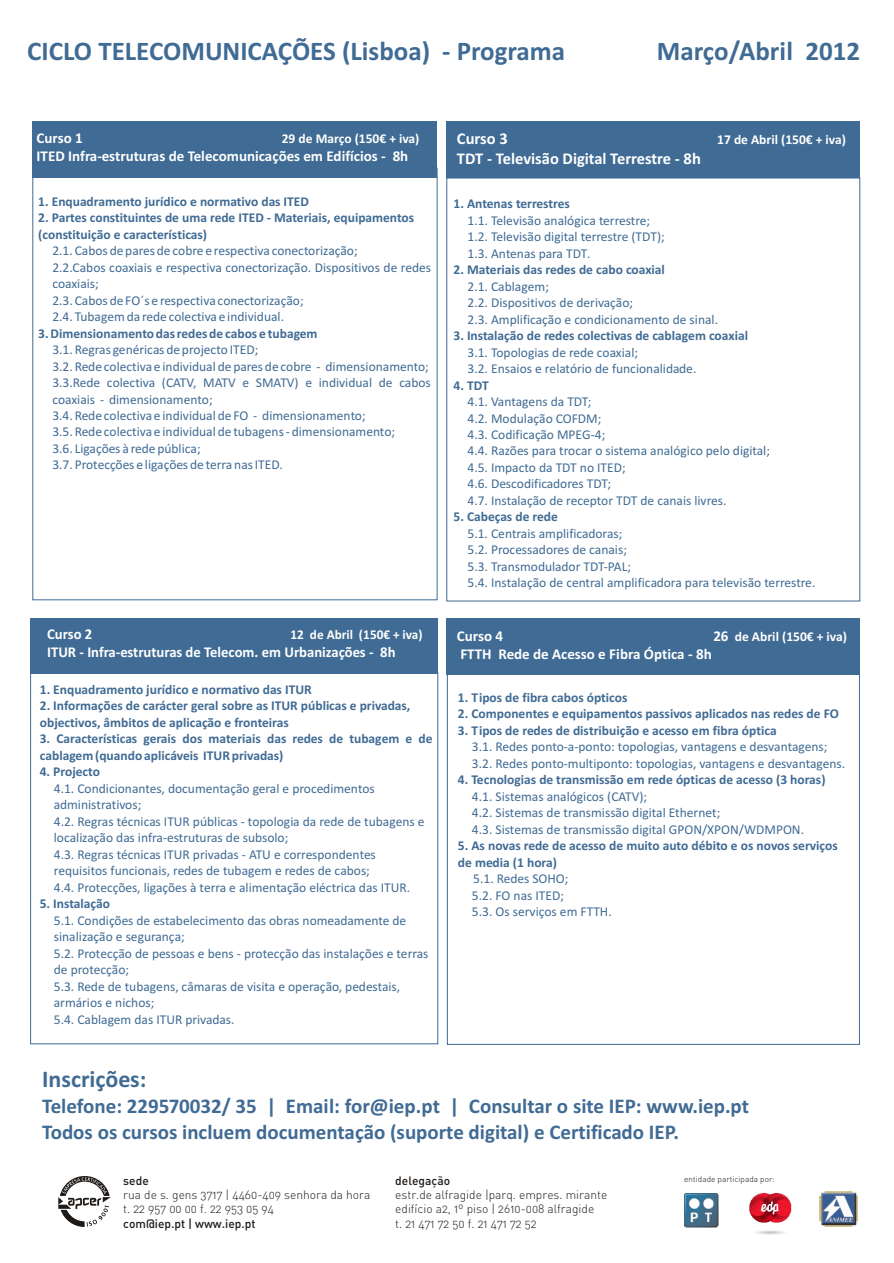
<style>
.page{position:relative;width:894px;height:1263px;background:#fff}
.page>*{position:absolute;margin:0;border:0;box-sizing:border-box;transform-origin:0 0}
.t1{font:700 27px "Calibri";color:#406b94}
.t2{font:700 24px "Calibri";color:#406b94}
.t3{font:700 21px/25.7px "Calibri";color:#406b94}
.t4{font:700 16.5px "Calibri";color:#fff}
.t5{font:700 15px "Calibri";color:#fff}
.t6{font:13.5px/16.5px "Calibri";color:#406b94}
.t7{font:700 13.5px/16.5px "Calibri";color:#406b94}
.t8{font:700 13.5px "Calibri";color:#fff}
.t9{font:12px/14.5px "DIN Light Alternate";color:#1f1a17}
.t10{font:12px "DIN Medium Alternate";color:#1f1a17}
.t11{font:8.25px "DIN Light Alternate";color:#1f1a17}
.s1{font-size:15px}
</style>
<div class="page">
<div style="left:33px;top:122px;width:404px;height:56px;background:#406b94"></div>
<div style="left:30px;top:673px;width:408px;height:371px;background:#fff;border:1px solid #406b94"></div>
<div style="left:31px;top:618px;width:407px;height:55px;background:#406b94"></div>
<div style="left:447px;top:122px;width:413px;height:56px;background:#406b94"></div>
<div style="left:447px;top:618px;width:413px;height:56px;background:#406b94"></div>
<div style="left:447px;top:669px;width:413px;height:376px;border:1px solid #406b94"></div>
<svg style="left:58px;top:1176px;width:53px;height:51px"></svg>
<img style="left:749px;top:1193px;width:43px;height:42px">
<img style="left:685px;top:1194px;width:34px;height:33px">
<img style="left:820px;top:1192px;width:38px;height:35px">
<h1 class="t1" style="left:27px;top:39px;width:540px">CICLO TELECOMUNICAÇÕES (Lisboa) - Programa</h1>
<h1 class="t1" style="left:657px;top:39px;width:205px">Março/Abril 2012</h1>
<p class="t5" style="left:37px;top:132px;width:48px">Curso 1</p>
<p class="t8" style="left:282px;top:133px;width:139px">29 de Março (150€ + iva)</p>
<p class="t5" style="left:37px;top:150px;width:373px">ITED Infra-estruturas de Telecomunicações em Edifícios - 8h</p>
<p class="t7" style="left:38px;top:194px;width:272px">1. Enquadramento jurídico e normativo das ITED</p>
<p class="t7" style="left:38px;top:211px;width:377px">2. Partes constituintes de uma rede ITED - Materiais, equipamentos (constituição e características)</p>
<p class="t6" style="left:52px;top:244px;width:380px">2.1. Cabos de pares de cobre e respectiva conectorização;<br>2.2.Cabos coaxiais e respectiva conectorização. Dispositivos de redes coaxiais;<br>2.3. Cabos de FO´s e respectiva conectorização;<br>2.4. Tubagem da rede colectiva e individual.</p>
<p class="t7" style="left:38px;top:326px;width:281px">3. Dimensionamento das redes de cabos e tubagem</p>
<p class="t6" style="left:52px;top:342px;width:380px">3.1. Regras genéricas de projecto ITED;<br>3.2. Rede colectiva e individual de pares de cobre - dimensionamento; 3.3.Rede colectiva (CATV, MATV e SMATV) e individual de cabos coaxiais - dimensionamento;<br>3.4. Rede colectiva e individual de FO - dimensionamento;<br>3.5. Rede colectiva e individual de tubagens - dimensionamento;<br>3.6. Ligações à rede pública;<br>3.7. Protecções e ligações de terra nas ITED.</p>
<p class="t5" style="left:47px;top:628px;width:47px">Curso 2</p>
<p class="t8" style="left:291px;top:629px;width:134px">12 de Abril (150€ + iva)</p>
<p class="t5" style="left:47px;top:646px;width:350px">ITUR - Infra-estruturas de Telecom. em Urbanizações - 8h</p>
<p class="t7" style="left:40px;top:682px;width:273px">1. Enquadramento jurídico e normativo das ITUR</p>
<p class="t7" style="left:40px;top:699px;width:372px">2. Informações de carácter geral sobre as ITUR públicas e privadas, objectivos, âmbitos de aplicação e fronteiras</p>
<p class="t7" style="left:40px;top:732px;width:394px">3. Características gerais dos materiais das redes de tubagem e de cablagem (quando aplicáveis ITUR privadas)</p>
<p class="t7" style="left:40px;top:765px;width:62px">4. Projecto</p>
<p class="t6" style="left:54px;top:781px;width:372px">4.1. Condicionantes, documentação geral e procedimentos administrativos;<br>4.2. Regras técnicas ITUR públicas - topologia da rede de tubagens e localização das infra-estruturas de subsolo;<br>4.3. Regras técnicas ITUR privadas - ATU e correspondentes requisitos funcionais, redes de tubagem e redes de cabos;<br>4.4. Protecções, ligações à terra e alimentação eléctrica das ITUR.</p>
<p class="t7" style="left:40px;top:897px;width:72px">5. Instalação</p>
<p class="t6" style="left:54px;top:913px;width:376px">5.1. Condições de estabelecimento das obras nomeadamente de sinalização e segurança;<br>5.2. Protecção de pessoas e bens - protecção das instalações e terras de protecção;<br>5.3. Rede de tubagens, câmaras de visita e operação, pedestais, armários e nichos;<br>5.4. Cablagem das ITUR privadas.</p>
<p class="t4" style="left:457px;top:132px;width:52px">Curso 3</p>
<p class="t8" style="left:717px;top:134px;width:130px">17 de Abril (150€ + iva)</p>
<p class="t4" style="left:457px;top:152px;width:245px">TDT - Televisão Digital Terrestre - 8h</p>
<p class="t7" style="left:454px;top:197px;width:118px">1. Antenas terrestres</p>
<p class="t6" style="left:468px;top:213px;width:199px">1.1. Televisão analógica terrestre;<br>1.2. Televisão digital terrestre (TDT);<br>1.3. Antenas para TDT.</p>
<p class="t7" style="left:454px;top:263px;width:213px">2. Materiais das redes de cabo coaxial</p>
<p class="t6" style="left:468px;top:279px;width:252px">2.1. Cablagem;<br>2.2. Dispositivos de derivação;<br>2.3. Amplificação e condicionamento de sinal.</p>
<p class="t7" style="left:454px;top:329px;width:296px">3. Instalação de redes colectivas de cablagem coaxial</p>
<p class="t6" style="left:468px;top:345px;width:230px">3.1. Topologias de rede coaxial;<br>3.2. Ensaios e relatório de funcionalidade.</p>
<p class="t7" style="left:454px;top:378px;width:37px">4. TDT</p>
<p class="t6" style="left:468px;top:394px;width:304px">4.1. Vantagens da TDT;<br>4.2. Modulação COFDM;<br>4.3. Codificação MPEG-4;<br>4.4. Razões para trocar o sistema analógico pelo digital; 4.5. Impacto da TDT no ITED;<br>4.6. Descodificadores TDT;<br>4.7. Instalação de receptor TDT de canais livres.</p>
<p class="t7" style="left:454px;top:510px;width:106px">5. Cabeças de rede</p>
<p class="t6" style="left:468px;top:526px;width:349px">5.1. Centrais amplificadoras;<br>5.2. Processadores de canais;<br>5.3. Transmodulador TDT-PAL;<br>5.4. Instalação de central amplificadora para televisão terrestre.</p>
<p class="t5" style="left:457px;top:629px;width:48px">Curso 4</p>
<p class="t8" style="left:713px;top:630px;width:135px"><span class="s1">26</span> de Abril (150€ + iva)</p>
<p class="t5" style="left:460px;top:648px;width:253px">FTTH Rede de Acesso e Fibra Óptica - 8h</p>
<p class="t7" style="left:458px;top:690px;width:171px">1. Tipos de fibra cabos ópticos</p>
<p class="t7" style="left:458px;top:707px;width:383px">2. Componentes e equipamentos passivos aplicados nas redes de FO</p>
<p class="t7" style="left:458px;top:723px;width:320px">3. Tipos de redes de distribuição e acesso em fibra óptica</p>
<p class="t6" style="left:472px;top:740px;width:375px">3.1. Redes ponto-a-ponto: topologias, vantagens e desvantagens;<br>3.2. Redes ponto-multiponto: topologias, vantagens e desvantagens.</p>
<p class="t7" style="left:458px;top:773px;width:369px">4. Tecnologias de transmissão em rede ópticas de acesso (3 horas)</p>
<p class="t6" style="left:472px;top:789px;width:334px">4.1. Sistemas analógicos (CATV);<br>4.2. Sistemas de transmissão digital Ethernet;<br>4.3. Sistemas de transmissão digital GPON/XPON/WDMPON.</p>
<p class="t7" style="left:458px;top:838px;width:381px">5. As novas rede de acesso de muito auto débito e os novos serviços de media (1 hora)</p>
<p class="t6" style="left:472px;top:871px;width:141px">5.1. Redes SOHO;<br>5.2. FO nas ITED;<br>5.3. Os serviços em FTTH.</p>
<h2 class="t2" style="left:42px;top:1069px;width:106px">Inscrições:</h2>
<h3 class="t3" style="left:42px;top:1095px;width:709px">Telefone: 229570032/ 35 | Email: for@iep.pt | Consultar o site IEP: www.iep.pt<br>Todos os cursos incluem documentação (suporte digital) e Certificado IEP.</h3>
<p class="t10" style="left:123px;top:1173px;width:27px">sede</p>
<p class="t9" style="left:123px;top:1187px;width:249px">rua de s. gens 3717 | 4460-409 senhora da hora t. 22 957 00 00 f. 22 953 05 94</p>
<p class="t10" style="left:123px;top:1216px;width:134px">com@iep.pt | www.iep.pt</p>
<p class="t10" style="left:395px;top:1173px;width:56px">delegação</p>
<p class="t9" style="left:395px;top:1187px;width:214px">estr.de alfragide |parq. empres. mirante edifício a2, 1º piso | 2610-008 alfragide<br>t. 21 471 72 50 f. 21 471 72 52</p>
<p class="t11" style="left:684px;top:1173px;width:92px">entidade participada por:</p>
</div>
